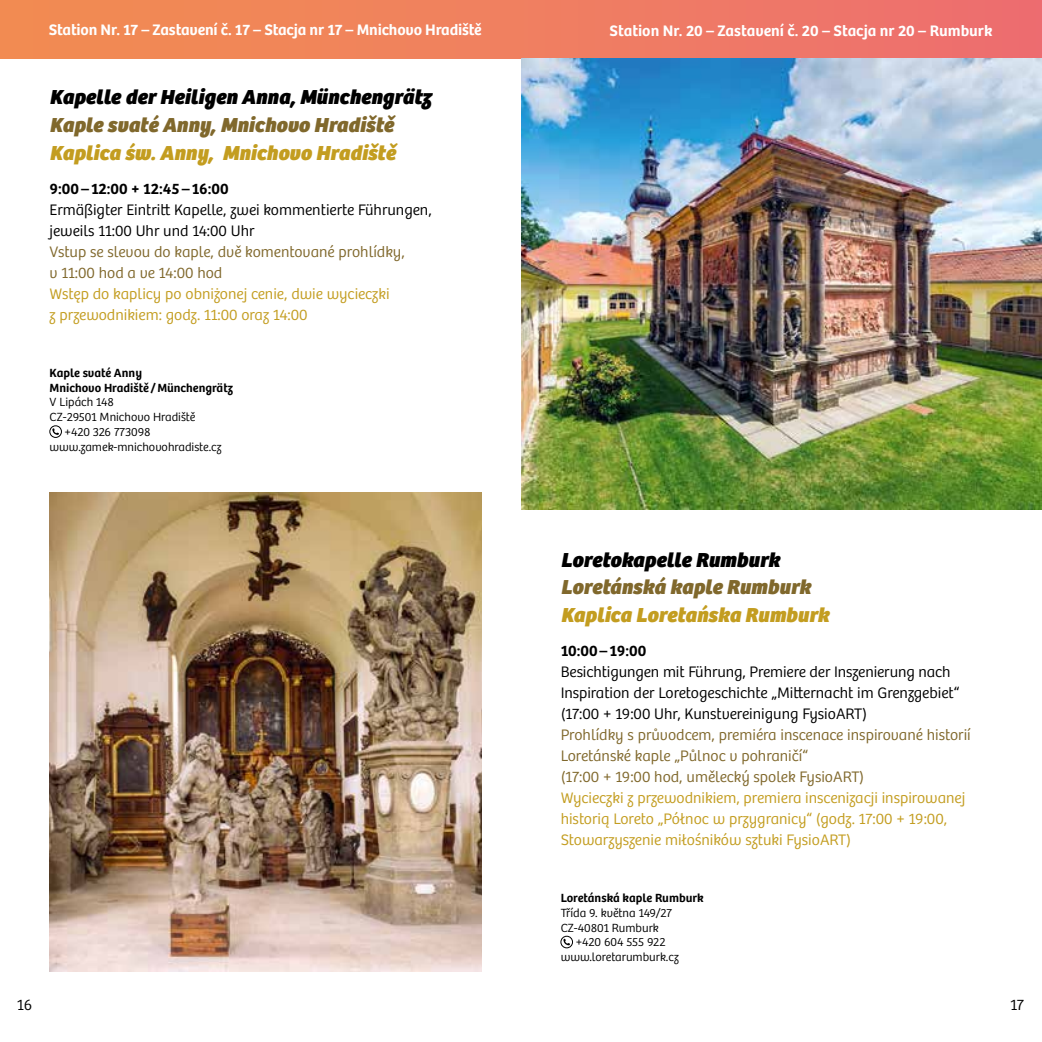
<style>
.page{position:relative;width:1042px;height:1042px;background:#fff}
.page>*{position:absolute;margin:0;border:0;box-sizing:border-box;transform-origin:0 0}
.t1{font:italic 800 21px "Bree";color:#000}
.t2{font:italic 800 21px "Bree";color:#c39d20}
.t3{font:italic 800 21px "Bree";color:#80682c}
.t4{font:300 15.75px/21px "Bree";color:#000}
.t5{font:300 15.75px/21px "Bree";color:#c39d20}
.t6{font:300 15.75px/21px "Bree";color:#80682c}
.t7{font:600 15.75px "Bree";letter-spacing:-.01em;color:#fff}
.t8{font:600 15.75px "Bree";color:#000}
.t9{font:300 12.25px/14.7px "Bree";color:#000}
.t10{font:600 12.25px/14.7px "Bree";color:#000}
</style>
<div class="page">
<div style="left:0;top:0;width:1042px;height:59px;background:linear-gradient(to right,#f28e50,#ed6e70)"></div>
<svg style="left:563px;top:938px;width:7px;height:7px"></svg>
<div style="left:561px;top:936px;width:12px;height:12px;border:1px solid #000;border-radius:50%"></div>
<img style="left:521px;top:59px;width:521px;height:450px">
<svg style="left:52px;top:428px;width:7px;height:7px"></svg>
<div style="left:50px;top:425px;width:12px;height:13px;border:1px solid #000;border-radius:50%"></div>
<img style="left:50px;top:492px;width:431px;height:479px">
<p class="t7" style="left:49px;top:21px;width:434px">Station Nr. 17 – Zastavení č. 17 – Stacja nr 17 – Mnichovo Hradiště</p>
<h1 class="t1" style="left:50px;top:85px;width:383px">Kapelle der Heiligen Anna, Münchengrätz</h1>
<h1 class="t3" style="left:50px;top:112px;width:345px">Kaple svaté Anny, Mnichovo Hradiště</h1>
<h1 class="t2" style="left:50px;top:140px;width:347px">Kaplica św. Anny, Mnichovo Hradiště</h1>
<p class="t8" style="left:50px;top:180px;width:181px">9:00–12:00 + 12:45–16:00</p>
<p class="t4" style="left:50px;top:200px;width:384px">Ermäßigter Eintritt Kapelle, zwei kommentierte Führungen, jeweils 11:00 Uhr und 14:00 Uhr</p>
<p class="t6" style="left:50px;top:242px;width:357px">Vstup se slevou do kaple, dvě komentované prohlídky, v 11:00 hod a ve 14:00 hod</p>
<p class="t5" style="left:50px;top:284px;width:341px">Wstęp do kaplicy po obniżonej cenie, dwie wycieczki z przewodnikiem: godz. 11:00 oraz 14:00</p>
<p class="t10" style="left:50px;top:366px;width:185px">Kaple svaté Anny<br>Mnichovo Hradiště /Münchengrätz</p>
<p class="t9" style="left:50px;top:395px;width:66px">V Lipách 148</p>
<p class="t9" style="left:50px;top:410px;width:147px">CZ-29501 Mnichovo Hradiště</p>
<p class="t9" style="left:65px;top:425px;width:87px">+420 326 773098</p>
<p class="t9" style="left:50px;top:439px;width:173px">www.zamek-mnichovohradiste.cz</p>
<p class="t4" style="left:17px;top:995px;width:17px">16</p>
<p class="t7" style="left:609px;top:21px;width:384px">Station Nr. 20 – Zastavení č. 20 – Stacja nr 20 – Rumburk</p>
<h1 class="t1" style="left:561px;top:547px;width:220px">Loretokapelle Rumburk</h1>
<h1 class="t3" style="left:561px;top:574px;width:251px">Loretánská kaple Rumburk</h1>
<h1 class="t2" style="left:561px;top:602px;width:270px">Kaplica Loretańska Rumburk</h1>
<p class="t8" style="left:561px;top:642px;width:87px">10:00–19:00</p>
<p class="t4" style="left:561px;top:662px;width:400px">Besichtigungen mit Führung, Premiere der Inszenierung nach<br>Inspiration der Loretogeschichte „Mitternacht im Grenzgebiet“ (17:00 + 19:00 Uhr, Kunstvereinigung FysioART)</p>
<p class="t6" style="left:561px;top:725px;width:412px">Prohlídky s průvodcem, premiéra inscenace inspirované historií<br>Loretánské kaple „Půlnoc v pohraničí“<br>(17:00 + 19:00 hod, umělecký spolek FysioART)</p>
<p class="t5" style="left:561px;top:788px;width:406px">Wycieczki z przewodnikiem, premiera inscenizacji inspirowanej historią Loreto „Północ w przygranicy“ (godz. 17:00 + 19:00,<br>Stowarzyszenie miłośników sztuki FysioART)</p>
<p class="t10" style="left:561px;top:891px;width:145px">Loretánská kaple Rumburk</p>
<p class="t9" style="left:561px;top:906px;width:113px">Třída 9. května 149/27<br>CZ-40801 Rumburk</p>
<p class="t9" style="left:561px;top:935px;width:120px;text-align:center">+420 604 555 922 www.loretarumburk.cz</p>
<p class="t4" style="left:1010px;top:995px;width:15px">17</p>
</div>
